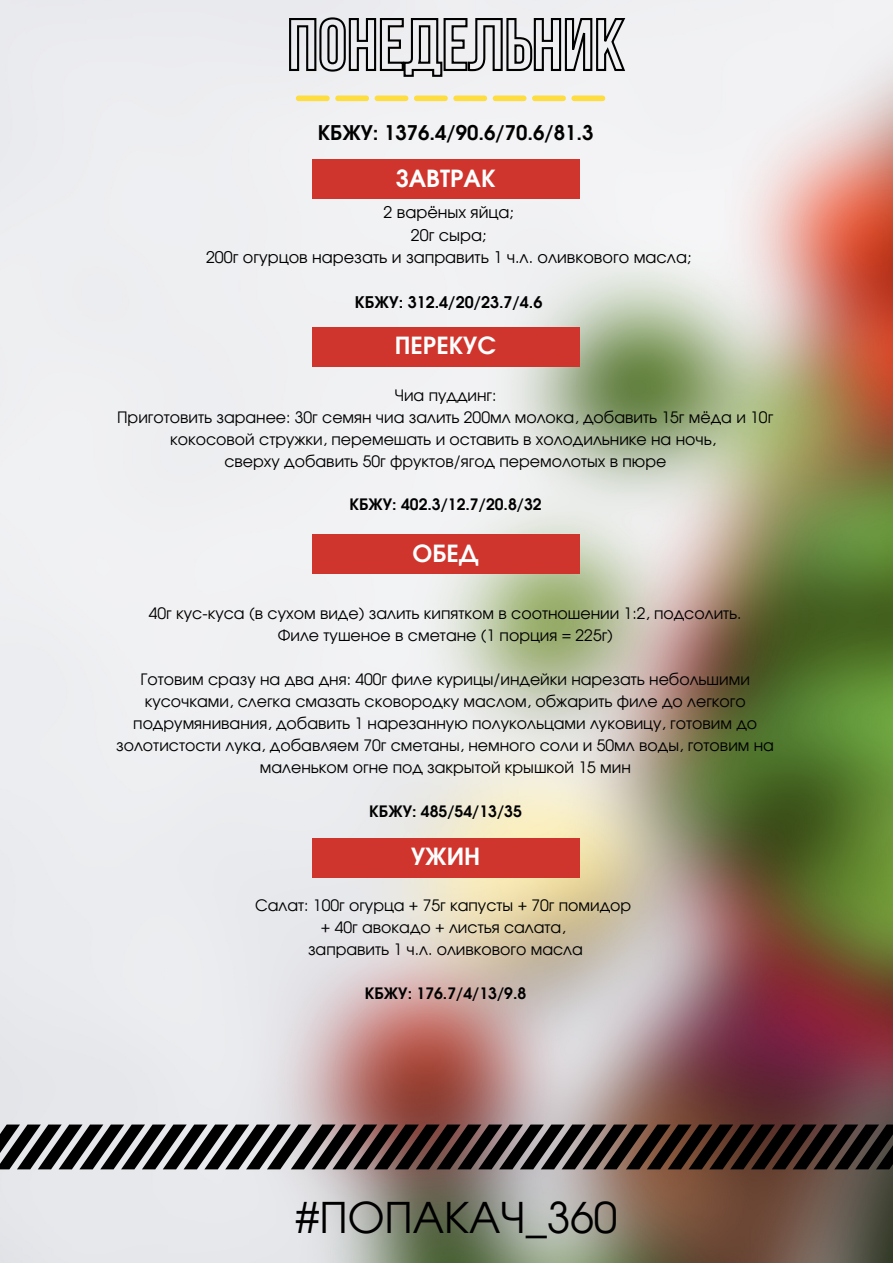
<style>
.page{position:relative;width:893px;height:1263px;background:#fff}
.page>*{position:absolute;margin:0;border:0;box-sizing:border-box;transform-origin:0 0}
.t1{font:42.38px "Evolventa";color:#000}
.t2{font:700 23.62px "Evolventa";color:#fff}
.t3{font:700 20.25px "Evolventa";color:#000}
.t4{font:16.05px/22.5px "Evolventa";color:#000;text-align:center}
.t5{font:700 16.05px "Evolventa";color:#000}
.t6{font:15.75px/21.9px "Evolventa";color:#000;text-align:center}
.t7{font:700 15.75px "Evolventa";color:#000}
</style>
<div class="page">
<img style="left:0;top:0;width:893px;height:1263px">
<svg style="left:0;top:1124px;width:893px;height:45px"></svg>
<svg style="left:296px;top:96px;width:309px;height:5px"></svg>
<div style="left:312px;top:160px;width:267px;height:39px;background:#d0352d"></div>
<div style="left:312px;top:327px;width:267px;height:40px;background:#d0352d"></div>
<div style="left:312px;top:534px;width:267px;height:40px;background:#d0352d"></div>
<div style="left:312px;top:838px;width:267px;height:39px;background:#d0352d"></div>
<svg style="left:288px;top:16px;width:339px;height:62px"></svg>
<p class="t3" style="left:318px;top:124px;width:277px">КБЖУ: 1376.4/90.6/70.6/81.3</p>
<h2 class="t2" style="left:396px;top:168px;width:101px">ЗАВТРАК</h2>
<p class="t4" style="left:206px;top:202px;width:487px">2 варёных яйца;<br>20г сыра;<br>200г огурцов нарезать и заправить 1 ч.л. оливкового масла;</p>
<p class="t5" style="left:355px;top:295px;width:189px">КБЖУ: 312.4/20/23.7/4.6</p>
<h2 class="t2" style="left:395px;top:335px;width:103px">ПЕРЕКУС</h2>
<p class="t6" style="left:117px;top:385px;width:657px">Чиа пуддинг:<br>Приготовить заранее: 30г семян чиа залить 200мл молока, добавить 15г мёда и 10г кокосовой стружки, перемешать и оставить в холодильнике на ночь,<br>сверху добавить 50г фруктов/ягод перемолотых в пюре</p>
<p class="t7" style="left:349px;top:498px;width:194px">КБЖУ: 402.3/12.7/20.8/32</p>
<h2 class="t2" style="left:412px;top:543px;width:68px">ОБЕД</h2>
<p class="t6" style="left:149px;top:603px;width:594px">40г кус-куса (в сухом виде) залить кипятком в соотношении 1:2, подсолить.<br>Филе тушеное в сметане (1 порция = 225г)</p>
<p class="t6" style="left:116px;top:669px;width:659px">Готовим сразу на два дня: 400г филе курицы/индейки нарезать небольшими кусочками, слегка смазать сковородку маслом, обжарить филе до легкого подрумянивания, добавить 1 нарезанную полукольцами луковицу, готовим до золотистости лука, добавляем 70г сметаны, немного соли и 50мл воды, готовим на маленьком огне под закрытой крышкой 15 мин</p>
<p class="t7" style="left:369px;top:804px;width:154px">КБЖУ: 485/54/13/35</p>
<h2 class="t2" style="left:411px;top:846px;width:71px">УЖИН</h2>
<p class="t6" style="left:255px;top:895px;width:378px">Салат: 100г огурца + 75г капусты + 70г помидор + 40г авокадо + листья салата,<br>заправить 1 ч.л. оливкового масла</p>
<p class="t7" style="left:365px;top:986px;width:163px">КБЖУ: 176.7/4/13/9.8</p>
<h1 class="t1" style="left:296px;top:1199px;width:323px">#ПОПАКАЧ_360</h1>
</div>
